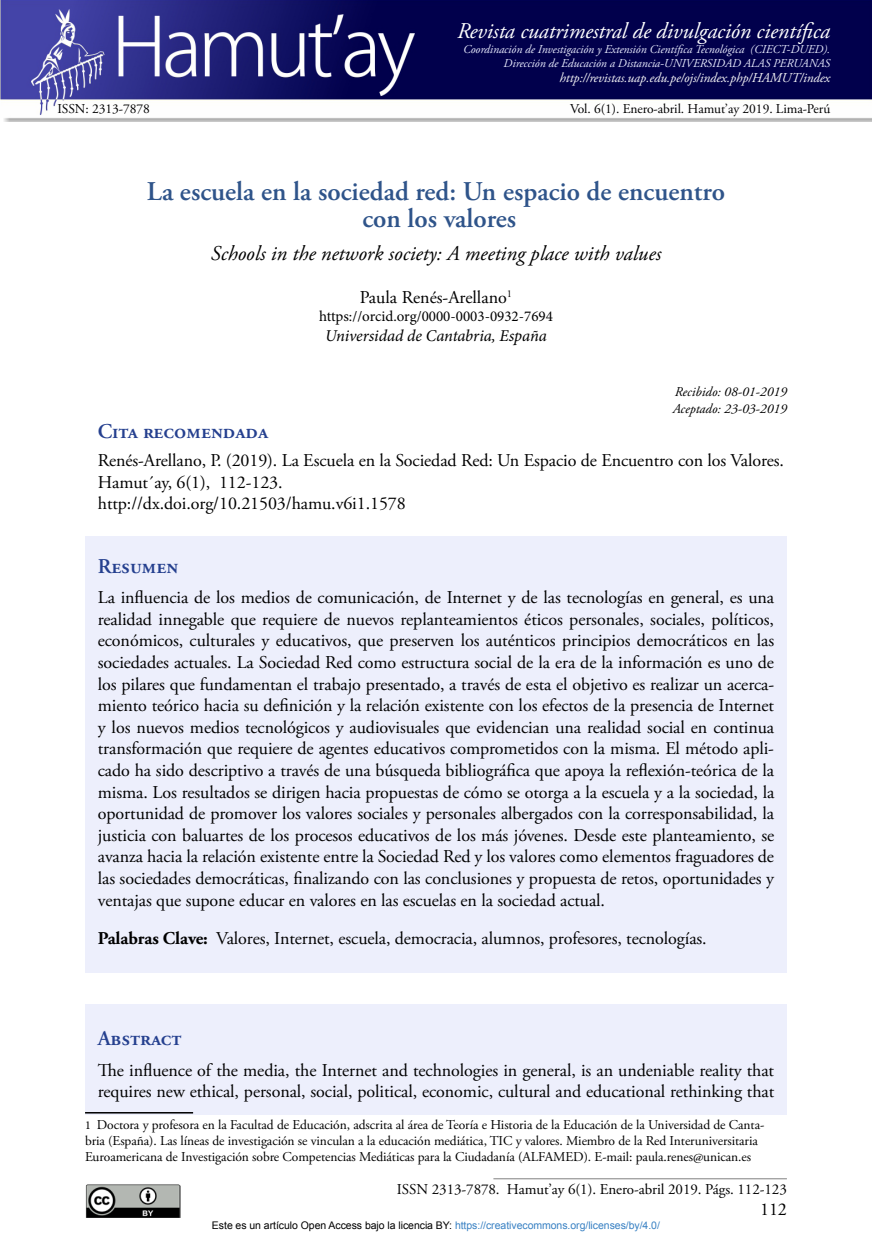
<style>
.page{position:relative;width:872px;height:1255px;background:#fff}
.page>*{position:absolute;margin:0;border:0;box-sizing:border-box;transform-origin:0 0}
.t1{font:600 27px/27px "Adobe Garamond Pro";letter-spacing:-.005em;color:#2f548a;text-align:center}
.t2{font:italic 22.5px "Adobe Garamond Pro";letter-spacing:-.005em;color:#fff}
.t3{font:italic 21px "Adobe Garamond Pro";color:#000}
.t4{font:600 21px "Adobe Garamond Pro";color:#25408f}
.t5{font:18px/21.6px "Adobe Garamond Pro";letter-spacing:-.005em;color:#000}
.t6{font:italic 16.5px "Minion Pro";letter-spacing:-.005em;color:#000}
.t7{font:15px "Adobe Garamond Pro";letter-spacing:-.005em;color:#000}
.t8{font:15px "Minion Pro";color:#000}
.t9{font:13.5px/16.2px "Adobe Garamond Pro";letter-spacing:-.005em;color:#000}
.t10{font:italic 13.5px "Adobe Garamond Pro";letter-spacing:-.005em;color:#f5f5f6}
.t11{font:italic 13.5px/16.2px "Adobe Garamond Pro";color:#000}
.t12{font:italic 12px/13.5px "Adobe Garamond Pro";letter-spacing:-.005em;color:#e6e9fc;text-align:right}
.t13{font:10.5px "Arial";letter-spacing:-.005em;color:#3981c3}
.s1{font-weight:700}
.s2{font-family:"Minion Pro";font-size:12px}
.s3{color:#000}
</style>
<div class="page">
<hr style="left:493px;top:1178px;width:294px;height:1px;background:#808080">
<div style="left:85px;top:1003px;width:702px;height:111px;background:#edeffc"></div>
<div style="left:85px;top:536px;width:702px;height:436px;background:#edeffc"></div>
<hr style="left:85px;top:1111px;width:108px;height:2px;background:#000">
<img style="left:85px;top:1184px;width:96px;height:32px">
<img style="left:0;top:0;width:872px;height:122px">
<p class="t2" style="left:457px;top:17px;width:375px">Revista cuatrimestral de divulgación científica</p>
<p class="t12" style="left:463px;top:43px;width:369px">Coordinación de Investigación y Extensión Científica Tecnológica (CIECT-DUED).<br>Dirección de Educación a Distancia-UNIVERSIDAD ALAS PERUANAS</p>
<p class="t10" style="left:559px;top:70px;width:272px">http://revistas.uap.edu.pe/ojs/index.php/HAMUT/index</p>
<p class="t9" style="left:57px;top:101px;width:94px">ISSN: 2313-7878</p>
<p class="t9" style="left:570px;top:101px;width:262px">Vol. 6(1). Enero-abril. Hamut’ay 2019. Lima-Perú</p>
<h1 class="t1" style="left:147px;top:178px;width:580px">La escuela en la sociedad red: Un espacio de encuentro con los valores</h1>
<p class="t3" style="left:211px;top:241px;width:452px">Schools in the network society: A meeting place with values</p>
<p class="t5" style="left:360px;top:287px;width:154px">Paula Renés-Arellano<sup>1</sup></p>
<p class="t8" style="left:319px;top:306px;width:235px">https://orcid.org/0000-0003-0932-7694</p>
<p class="t6" style="left:325px;top:324px;width:223px">Universidad de Cantabria, España</p>
<p class="t11" style="left:672px;top:384px;width:116px">Recibido: 08-01-2019<br>Aceptado: 23-03-2019</p>
<p class="t4" style="left:98px;top:419px;width:172px">Cita recomendada</p>
<p class="t5" style="left:98px;top:450px;width:688px">Renés-Arellano, P. (2019). La Escuela en la Sociedad Red: Un Espacio de Encuentro con los Valores.<br>Hamut´ay, 6(1), 112-123.<br>http://dx.doi.org/10.21503/hamu.v6i1.1578</p>
<p class="t4" style="left:98px;top:554px;width:82px">Resumen</p>
<p class="t5" style="left:98px;top:587px;width:678px;text-align:justify">La influencia de los medios de comunicación, de Internet y de las tecnologías en general, es una realidad innegable que requiere de nuevos replanteamientos éticos personales, sociales, políticos, económicos, culturales y educativos, que preserven los auténticos principios democráticos en las sociedades actuales. La Sociedad Red como estructura social de la era de la información es uno de los pilares que fundamentan el trabajo presentado, a través de esta el objetivo es realizar un acerca&shy;miento teórico hacia su definición y la relación existente con los efectos de la presencia de Internet y los nuevos medios tecnológicos y audiovisuales que evidencian una realidad social en continua transformación que requiere de agentes educativos comprometidos con la misma. El método apli&shy;cado ha sido descriptivo a través de una búsqueda bibliográfica que apoya la reflexión-teórica de la misma. Los resultados se dirigen hacia propuestas de cómo se otorga a la escuela y a la sociedad, la oportunidad de promover los valores sociales y personales albergados con la corresponsabilidad, la justicia con baluartes de los procesos educativos de los más jóvenes. Desde este planteamiento, se avanza hacia la relación existente entre la Sociedad Red y los valores como elementos fraguadores de las sociedades democráticas, finalizando con las conclusiones y propuesta de retos, oportunidades y ventajas que supone educar en valores en las escuelas en la sociedad actual.</p>
<p class="t5" style="left:98px;top:927px;width:610px"><span class="s1">Palabras Clave:</span> Valores, Internet, escuela, democracia, alumnos, profesores, tecnologías.</p>
<p class="t4" style="left:98px;top:1026px;width:85px">Abstract</p>
<p class="t5" style="left:98px;top:1059px;width:678px">The influence of the media, the Internet and technologies in general, is an undeniable reality that requires new ethical, personal, social, political, economic, cultural and educational rethinking that</p>
<p class="t9" style="left:85px;top:1116px;width:681px"><span class="s2">1</span> Doctora y profesora en la Facultad de Educación, adscrita al área de Teoría e Historia de la Educación de la Universidad de Canta&shy;bria (España). Las líneas de investigación se vinculan a la educación mediática, TIC y valores. Miembro de la Red Interuniversitaria<br>Euroamericana de Investigación sobre Competencias Mediáticas para la Ciudadanía (ALFAMED). E-mail: paula.renes@unican.es</p>
<p class="t7" style="left:397px;top:1179px;width:391px">ISSN 2313-7878. Hamut’ay 6(1). Enero-abril 2019. Págs. 112-123</p>
<p class="t5" style="left:760px;top:1199px;width:28px">112</p>
<p class="t13" style="left:212px;top:1218px;width:449px"><span class="s3">Este es un artículo Open Access bajo la licencia BY:</span> https://creativecommons.org/licenses/by/4.0/</p>
</div>
